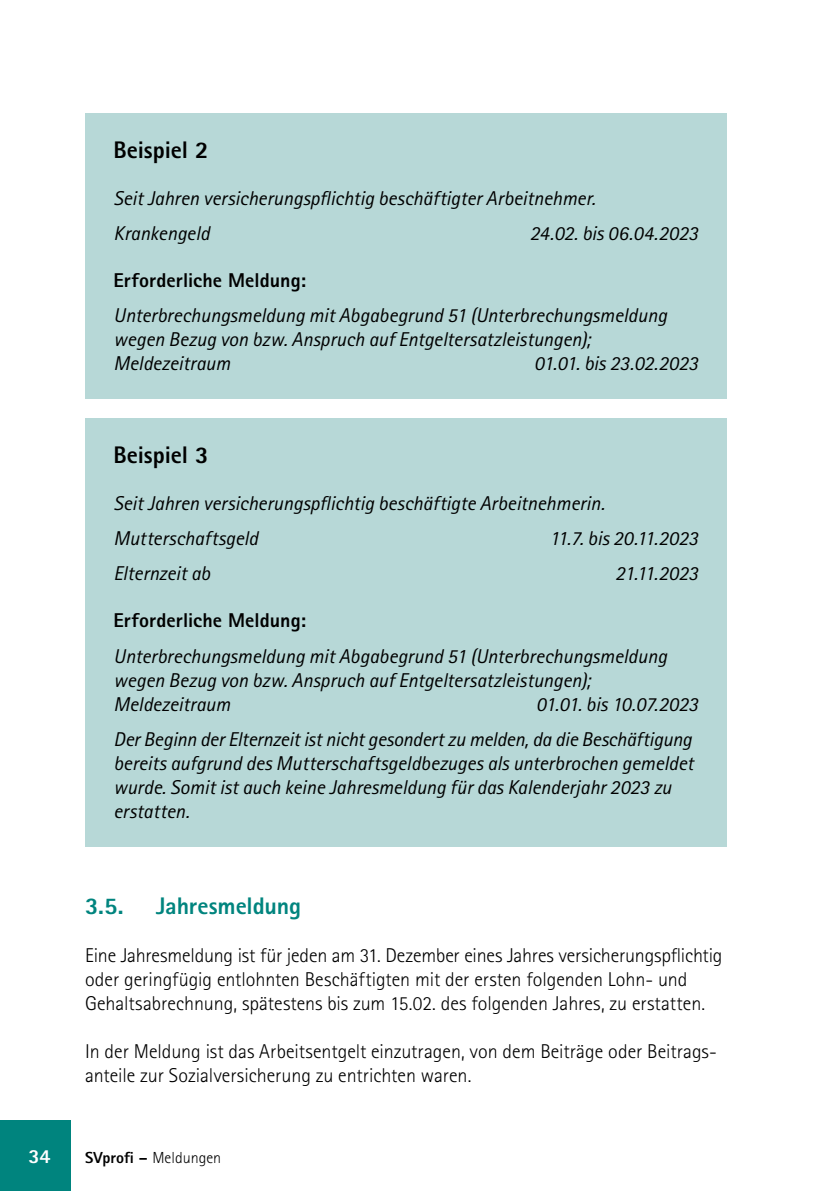
<style>
.page{position:relative;width:840px;height:1191px;background:#fff}
.page>*{position:absolute;margin:0;border:0;box-sizing:border-box;transform-origin:0 0}
.t1{font:800 24px "Rotis Sans Serif Std";letter-spacing:-.005em;color:#000}
.t2{font:800 24px "Rotis Sans Serif Std";letter-spacing:-.005em;color:#00847e}
.t3{font:italic 20px/24px "Rotis Sans Serif Std";letter-spacing:-.005em;color:#000}
.t4{font:300 20px/24px "Rotis Sans Serif Std";letter-spacing:-.005em;color:#000}
.t5{font:800 20px "Rotis Sans Serif Std";letter-spacing:.005em;color:#000}
.t6{font:800 20px "Rotis Sans Serif Std";color:#fff}
.t7{font:300 16px "Rotis Sans Serif Std";color:#000}
.s1{font-weight:800}
</style>
<div class="page">
<div style="left:0;top:1120px;width:71px;height:71px;background:#00847e"></div>
<div style="left:85px;top:113px;width:641px;height:286px;background:#b7d8d7"></div>
<div style="left:85px;top:418px;width:641px;height:428px;background:#b7d8d7"></div>
<p class="t1" style="left:113px;top:135px;width:96px">Beispiel 2</p>
<p class="t3" style="left:113px;top:181px;width:483px;line-height:35.4px">Seit Jahren versicherungspflichtig beschäftigter Arbeitnehmer.<br>Krankengeld</p>
<p class="t3" style="left:529px;top:222px;width:170px">24.02. bis 06.04.2023</p>
<p class="t5" style="left:113px;top:267px;width:194px">Erforderliche Meldung:</p>
<p class="t3" style="left:113px;top:304px;width:554px">Unterbrechungsmeldung mit Abgabegrund 51 (Unterbrechungsmeldung wegen Bezug von bzw. Anspruch auf Entgeltersatzleistungen);<br>Meldezeitraum</p>
<p class="t3" style="left:534px;top:352px;width:165px">01.01. bis 23.02.2023</p>
<p class="t1" style="left:113px;top:440px;width:96px">Beispiel 3</p>
<p class="t3" style="left:113px;top:485px;width:492px;line-height:35.4px">Seit Jahren versicherungspflichtig beschäftigte Arbeitnehmerin.<br>Mutterschaftsgeld</p>
<p class="t3" style="left:549px;top:526px;width:150px">11.7. bis 20.11.2023</p>
<p class="t3" style="left:113px;top:562px;width:98px">Elternzeit ab</p>
<p class="t3" style="left:615px;top:562px;width:84px">21.11.2023</p>
<p class="t5" style="left:113px;top:607px;width:194px">Erforderliche Meldung:</p>
<p class="t3" style="left:113px;top:644px;width:554px">Unterbrechungsmeldung mit Abgabegrund 51 (Unterbrechungsmeldung wegen Bezug von bzw. Anspruch auf Entgeltersatzleistungen);<br>Meldezeitraum</p>
<p class="t3" style="left:113px;top:686px;width:585px;line-height:35.4px;text-indent:422px">01.01. bis 10.07.2023<br>Der Beginn der Elternzeit ist nicht gesondert zu melden, da die Beschäftigung</p>
<p class="t3" style="left:113px;top:751px;width:581px">bereits aufgrund des Mutterschaftsgeldbezuges als unterbrochen gemeldet wurde. Somit ist auch keine Jahresmeldung für das Kalenderjahr 2023 zu erstatten.</p>
<p class="t2" style="left:85px;top:890px;width:40px">3.5.</p>
<p class="t2" style="left:156px;top:890px;width:147px">Jahresmeldung</p>
<p class="t4" style="left:85px;top:943px;width:638px">Eine Jahresmeldung ist für jeden am 31. Dezember eines Jahres versicherungspflichtig oder geringfügig entlohnten Beschäftigten mit der ersten folgenden Lohn- und<br>Gehaltsabrechnung, spätestens bis zum 15.02. des folgenden Jahres, zu erstatten.</p>
<p class="t4" style="left:85px;top:1039px;width:633px">In der Meldung ist das Arbeitsentgelt einzutragen, von dem Beiträge oder Beitrags&shy;anteile zur Sozialversicherung zu entrichten waren.</p>
<p class="t6" style="left:28px;top:1143px;width:24px">34</p>
<p class="t7" style="left:85px;top:1148px;width:137px"><span class="s1">SVprofi –</span> Meldungen</p>
</div>
